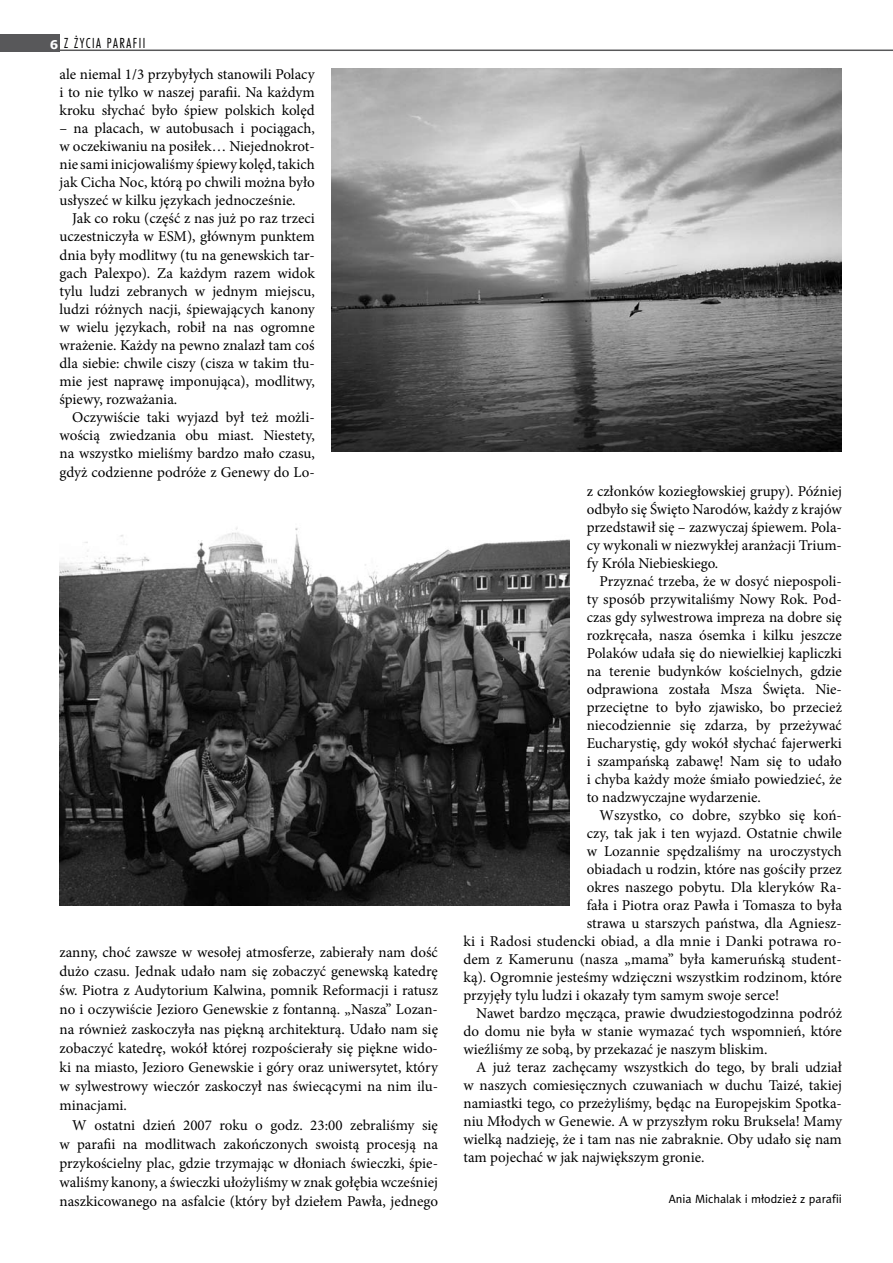
<style>
.page{position:relative;width:893px;height:1263px;background:#fff}
.page>*{position:absolute;margin:0;border:0;box-sizing:border-box;transform-origin:0 0}
.t1{font:15px/18px "Minion Pro";color:#000;text-align:justify}
.t2{font:300 condensed 15px "Futura TEE";letter-spacing:.1em;color:#000}
.t3{font:12px "Naomi Sans EFNTT";color:#000}
.s1{font-family:"Verdana";font-weight:700;font-stretch:normal;font-size:12px;color:#fff}
</style>
<div class="page">
<div style="left:0;top:34px;width:60px;height:17px;background:#58585a"></div>
<hr style="left:58px;top:50px;width:835px;height:1px;background:#58585a">
<img style="left:332px;top:69px;width:510px;height:382px">
<img style="left:60px;top:527px;width:510px;height:379px">
<p class="t2" style="left:50px;top:34px;width:97px"><span class="s1">6</span> Z ŻYCIA PARAFII</p>
<p class="t1" style="left:60px;top:66px;width:257px">ale niemal 1/3 przybyłych stanowili Polacy i to nie tylko w naszej parafii. Na każdym kroku słychać było śpiew polskich kolęd</p>
<p class="t1" style="left:60px;top:120px;width:257px">– na placach, w autobusach i pociągach, w oczekiwaniu na posiłek… Niejednokrot&shy;nie sami inicjowaliśmy śpiewy kolęd, takich jak Cicha Noc, którą po chwili można było usłyszeć w kilku językach jednocześnie.</p>
<p class="t1" style="left:60px;top:210px;width:257px;text-indent:13px">Jak co roku (część z nas już po raz trzeci uczestniczyła w ESM), głównym punktem dnia były modlitwy (tu na genewskich tar&shy;gach Palexpo). Za każdym razem widok tylu ludzi zebranych w jednym miejscu, ludzi różnych nacji, śpiewających kanony w wielu językach, robił na nas ogromne wrażenie. Każdy na pewno znalazł tam coś dla siebie: chwile ciszy (cisza w takim tłu&shy;mie jest naprawę imponująca), modlitwy, śpiewy, rozważania.</p>
<p class="t1" style="left:60px;top:408px;width:257px;line-height:18.5px;text-indent:13px">Oczywiście taki wyjazd był też możli&shy;wością zwiedzania obu miast. Niestety, na wszystko mieliśmy bardzo mało czasu, gdyż codzienne podróże z Genewy do Lo-</p>
<p class="t1" style="left:60px;top:942px;width:380px;line-height:19.2px">zanny, choć zawsze w wesołej atmosferze, zabierały nam dość dużo czasu. Jednak udało nam się zobaczyć genewską katedrę św. Piotra z Audytorium Kalwina, pomnik Reformacji i ratusz no i oczywiście Jezioro Genewskie z fontanną. „Nasza” Lozan&shy;na również zaskoczyła nas piękną architekturą. Udało nam się zobaczyć katedrę, wokół której rozpościerały się piękne wido&shy;ki na miasto, Jezioro Genewskie i góry oraz uniwersytet, który w sylwestrowy wieczór zaskoczył nas świecącymi na nim ilu&shy;minacjami.</p>
<p class="t1" style="left:60px;top:1115px;width:380px;line-height:19.2px;text-indent:13px">W ostatni dzień 2007 roku o godz. 23:00 zebraliśmy się w parafii na modlitwach zakończonych swoistą procesją na przykościelny plac, gdzie trzymając w dłoniach świeczki, śpie&shy;waliśmy kanony, a świeczki ułożyliśmy w znak gołębia wcześniej naszkicowanego na asfalcie (który był dziełem Pawła, jednego</p>
<p class="t1" style="left:587px;top:482px;width:257px">z członków koziegłowskiej grupy). Później odbyło się Święto Narodów, każdy z krajów przedstawił się – zazwyczaj śpiewem. Pola&shy;cy wykonali w niezwykłej aranżacji Trium&shy;fy Króla Niebieskiego.</p>
<p class="t1" style="left:587px;top:572px;width:257px;text-indent:13px">Przyznać trzeba, że w dosyć niepospoli&shy;ty sposób przywitaliśmy Nowy Rok. Pod&shy;czas gdy sylwestrowa impreza na dobre się rozkręcała, nasza ósemka i kilku jeszcze Polaków udała się do niewielkiej kapliczki na terenie budynków kościelnych, gdzie odprawiona została Msza Święta. Nie&shy;przeciętne to było zjawisko, bo przecież niecodziennie się zdarza, by przeżywać Eucharystię, gdy wokół słychać fajerwerki i szampańską zabawę! Nam się to udało i chyba każdy może śmiało powiedzieć, że to nadzwyczajne wydarzenie.</p>
<p class="t1" style="left:599px;top:806px;width:244px">Wszystko, co dobre, szybko się koń-</p>
<p class="t1" style="left:587px;top:824px;width:257px">czy, tak jak i ten wyjazd. Ostatnie chwile</p>
<p class="t1" style="left:587px;top:842px;width:257px">w Lozannie spędzaliśmy na uroczystych</p>
<p class="t1" style="left:587px;top:860px;width:257px">obiadach u rodzin, które nas gościły przez</p>
<p class="t1" style="left:587px;top:878px;width:257px">okres naszego pobytu. Dla kleryków Ra-</p>
<p class="t1" style="left:587px;top:896px;width:257px">fała i Piotra oraz Pawła i Tomasza to była</p>
<p class="t1" style="left:587px;top:914px;width:257px">strawa u starszych państwa, dla Agniesz-</p>
<p class="t1" style="left:463px;top:932px;width:380px">ki i Radosi studencki obiad, a dla mnie i Danki potrawa ro-</p>
<p class="t1" style="left:463px;top:950px;width:380px">dem z Kamerunu (nasza „mama” była kameruńską student-</p>
<p class="t1" style="left:463px;top:968px;width:380px">ką). Ogromnie jesteśmy wdzięczni wszystkim rodzinom, które</p>
<p class="t1" style="left:463px;top:986px;width:317px">przyjęły tylu ludzi i okazały tym samym swoje serce!</p>
<p class="t1" style="left:476px;top:1004px;width:367px">Nawet bardzo męcząca, prawie dwudziestogodzinna podróż</p>
<p class="t1" style="left:463px;top:1022px;width:380px">do domu nie była w stanie wymazać tych wspomnień, które</p>
<p class="t1" style="left:463px;top:1040px;width:305px">wieźliśmy ze sobą, by przekazać je naszym bliskim.</p>
<p class="t1" style="left:476px;top:1058px;width:367px">A już teraz zachęcamy wszystkich do tego, by brali udział</p>
<p class="t1" style="left:463px;top:1076px;width:380px">w naszych comiesięcznych czuwaniach w duchu Taizé, takiej</p>
<p class="t1" style="left:463px;top:1094px;width:380px">namiastki tego, co przeżyliśmy, będąc na Europejskim Spotka-</p>
<p class="t1" style="left:463px;top:1112px;width:380px">niu Młodych w Genewie. A w przyszłym roku Bruksela! Mamy</p>
<p class="t1" style="left:463px;top:1130px;width:380px">wielką nadzieję, że i tam nas nie zabraknie. Oby udało się nam</p>
<p class="t1" style="left:463px;top:1148px;width:242px">tam pojechać w jak największym gronie.</p>
<p class="t3" style="left:669px;top:1192px;width:175px">Ania Michalak i młodzież z parafii</p>
</div>
